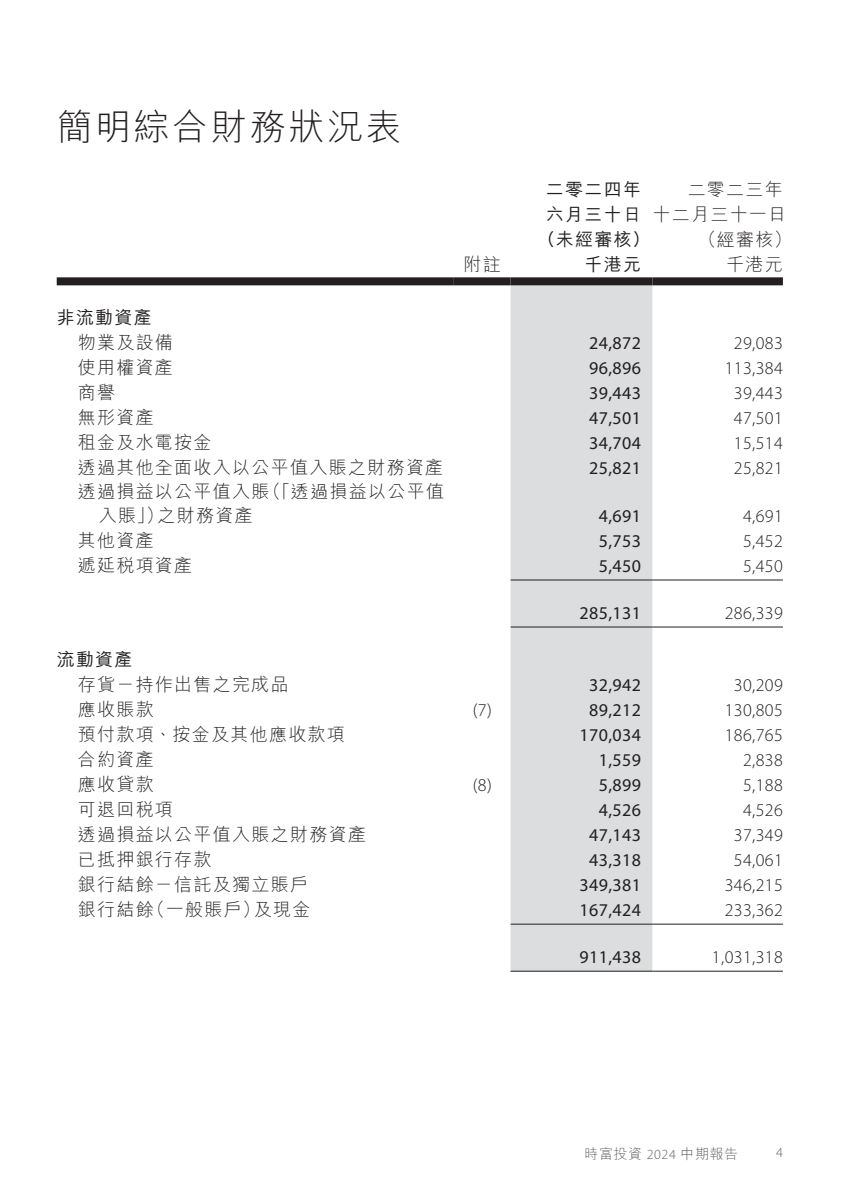
<style>
.page{position:relative;width:851px;height:1191px;background:#fff}
.page>*{position:absolute;margin:0;border:0;box-sizing:border-box;transform-origin:0 0}
._01_H1{font:300 36px "M Hei HK";letter-spacing:.07em;color:#231f20}
._50_Table_txt{font:300 18px "M Hei HK";letter-spacing:.07em;color:#231f20}
._50_Table_txt-2{font:300 18px "Myriad Pro";letter-spacing:.02em;color:#231f20}
._50_Table_txt-3{font:18px "Myriad Pro";letter-spacing:.02em;color:#231f20}
._50_Table_txt-4{font:500 18px "M Hei HK";letter-spacing:.07em;color:#231f20}
.t1{font:300 14px "M Hei HK";letter-spacing:.04em;color:#636366}
.t2{font:300 14px "Myriad Pro";color:#636366}
.s1{font-weight:700}
.s2{font-family:"Myriad Pro"}
</style>
<div class="page">
<div style="left:510px;top:285px;width:142px;height:685px;background:#dcdddf"></div>
<div style="left:57px;top:277px;width:397px;height:8px;background:#231f20"></div>
<div style="left:454px;top:277px;width:56px;height:8px;background:#231f20"></div>
<div style="left:510px;top:277px;width:142px;height:8px;background:#231f20"></div>
<div style="left:652px;top:277px;width:130px;height:8px;background:#231f20"></div>
<hr style="left:510px;top:579px;width:142px;height:1px;background:#231f20">
<hr style="left:652px;top:579px;width:130px;height:1px;background:#231f20">
<hr style="left:510px;top:626px;width:142px;height:1px;background:#231f20">
<hr style="left:652px;top:626px;width:130px;height:1px;background:#231f20">
<hr style="left:510px;top:923px;width:142px;height:1px;background:#231f20">
<hr style="left:652px;top:923px;width:130px;height:1px;background:#231f20">
<hr style="left:510px;top:970px;width:142px;height:1px;background:#231f20">
<hr style="left:652px;top:970px;width:130px;height:1px;background:#231f20">
<p class="_01_H1" style="left:57px;top:101px;width:346px">簡明綜合財務狀況表</p>
<p class="_50_Table_txt-4" style="left:546px;top:176px;width:97px">二零二四年</p>
<p class="_50_Table_txt-4" style="left:546px;top:201px;width:97px">六月三十日</p>
<p class="_50_Table_txt-4" style="left:537px;top:226px;width:114px"><span class="s1">（</span>未經審核<span class="s1">）</span></p>
<p class="_50_Table_txt" style="left:687px;top:176px;width:97px">二零二三年</p>
<p class="_50_Table_txt" style="left:652px;top:201px;width:135px">十二月三十一日</p>
<p class="_50_Table_txt" style="left:698px;top:226px;width:95px">（經審核(</p>
<p class="_50_Table_txt" style="left:463px;top:251px;width:39px">附註</p>
<p class="_50_Table_txt-4" style="left:584px;top:251px;width:58px">千港元</p>
<p class="_50_Table_txt" style="left:726px;top:251px;width:58px">千港元</p>
<p class="_50_Table_txt-4" style="left:57px;top:304px;width:97px">非流動資產</p>
<p class="_50_Table_txt" style="left:78px;top:330px;width:97px">物業及設備</p>
<p class="_50_Table_txt-3" style="left:589px;top:332px;width:53px">24,872</p>
<p class="_50_Table_txt-2" style="left:733px;top:332px;width:51px">29,083</p>
<p class="_50_Table_txt" style="left:78px;top:355px;width:97px">使用權資產</p>
<p class="_50_Table_txt-3" style="left:589px;top:357px;width:53px">96,896</p>
<p class="_50_Table_txt-2" style="left:724px;top:357px;width:60px">113,384</p>
<p class="_50_Table_txt" style="left:78px;top:380px;width:39px">商譽</p>
<p class="_50_Table_txt-3" style="left:589px;top:382px;width:53px">39,443</p>
<p class="_50_Table_txt-2" style="left:733px;top:382px;width:51px">39,443</p>
<p class="_50_Table_txt" style="left:78px;top:405px;width:77px">無形資產</p>
<p class="_50_Table_txt-3" style="left:589px;top:407px;width:53px">47,501</p>
<p class="_50_Table_txt-2" style="left:733px;top:407px;width:51px">47,501</p>
<p class="_50_Table_txt" style="left:78px;top:430px;width:135px">租金及水電按金</p>
<p class="_50_Table_txt-3" style="left:589px;top:432px;width:53px">34,704</p>
<p class="_50_Table_txt-2" style="left:733px;top:432px;width:51px">15,514</p>
<p class="_50_Table_txt" style="left:78px;top:455px;width:367px">透過其他全面收入以公平值入賬之財務資產</p>
<p class="_50_Table_txt" style="left:263px;top:479px;width:182px">（「透過損益以公平值</p>
<p class="_50_Table_txt" style="left:78px;top:479px;width:193px">透過損益以公平值入賬</p>
<p class="_50_Table_txt-3" style="left:589px;top:457px;width:53px">25,821</p>
<p class="_50_Table_txt-2" style="left:733px;top:457px;width:51px">25,821</p>
<p class="_50_Table_txt" style="left:99px;top:503px;width:67px">入賬」）</p>
<p class="_50_Table_txt" style="left:157px;top:503px;width:97px">之財務資產</p>
<p class="_50_Table_txt-3" style="left:598px;top:505px;width:44px">4,691</p>
<p class="_50_Table_txt-2" style="left:743px;top:505px;width:41px">4,691</p>
<p class="_50_Table_txt" style="left:78px;top:528px;width:77px">其他資產</p>
<p class="_50_Table_txt-3" style="left:598px;top:530px;width:44px">5,753</p>
<p class="_50_Table_txt-2" style="left:743px;top:530px;width:41px">5,452</p>
<p class="_50_Table_txt" style="left:78px;top:553px;width:116px">遞延稅項資產</p>
<p class="_50_Table_txt-3" style="left:598px;top:555px;width:44px">5,450</p>
<p class="_50_Table_txt-2" style="left:743px;top:555px;width:41px">5,450</p>
<p class="_50_Table_txt-3" style="left:579px;top:602px;width:63px">285,131</p>
<p class="_50_Table_txt-2" style="left:724px;top:602px;width:60px">286,339</p>
<p class="_50_Table_txt-4" style="left:57px;top:646px;width:77px">流動資產</p>
<p class="_50_Table_txt" style="left:78px;top:672px;width:212px">存貨－持作出售之完成品</p>
<p class="_50_Table_txt-3" style="left:589px;top:674px;width:53px">32,942</p>
<p class="_50_Table_txt-2" style="left:733px;top:674px;width:51px">30,209</p>
<p class="_50_Table_txt" style="left:78px;top:697px;width:77px">應收賬款</p>
<p class="_50_Table_txt-2" style="left:472px;top:699px;width:21px">(7)</p>
<p class="_50_Table_txt-3" style="left:589px;top:699px;width:53px">89,212</p>
<p class="_50_Table_txt-2" style="left:724px;top:699px;width:60px">130,805</p>
<p class="_50_Table_txt" style="left:78px;top:722px;width:269px">預付款項、按金及其他應收款項</p>
<p class="_50_Table_txt-3" style="left:579px;top:724px;width:63px">170,034</p>
<p class="_50_Table_txt-2" style="left:724px;top:724px;width:60px">186,765</p>
<p class="_50_Table_txt" style="left:78px;top:747px;width:77px">合約資產</p>
<p class="_50_Table_txt-3" style="left:598px;top:749px;width:44px">1,559</p>
<p class="_50_Table_txt-2" style="left:743px;top:749px;width:41px">2,838</p>
<p class="_50_Table_txt" style="left:78px;top:772px;width:77px">應收貸款</p>
<p class="_50_Table_txt-2" style="left:472px;top:774px;width:21px">(8)</p>
<p class="_50_Table_txt-3" style="left:598px;top:774px;width:44px">5,899</p>
<p class="_50_Table_txt-2" style="left:743px;top:774px;width:41px">5,188</p>
<p class="_50_Table_txt" style="left:78px;top:797px;width:97px">可退回稅項</p>
<p class="_50_Table_txt-3" style="left:598px;top:799px;width:44px">4,526</p>
<p class="_50_Table_txt-2" style="left:743px;top:799px;width:41px">4,526</p>
<p class="_50_Table_txt" style="left:78px;top:822px;width:290px">透過損益以公平值入賬之財務資產</p>
<p class="_50_Table_txt-3" style="left:589px;top:824px;width:53px">47,143</p>
<p class="_50_Table_txt-2" style="left:733px;top:824px;width:51px">37,349</p>
<p class="_50_Table_txt" style="left:78px;top:847px;width:135px">已抵押銀行存款</p>
<p class="_50_Table_txt-3" style="left:589px;top:849px;width:53px">43,318</p>
<p class="_50_Table_txt-2" style="left:733px;top:849px;width:51px">54,061</p>
<p class="_50_Table_txt" style="left:78px;top:872px;width:232px">銀行結餘－信託及獨立賬戶</p>
<p class="_50_Table_txt-3" style="left:579px;top:874px;width:63px">349,381</p>
<p class="_50_Table_txt-2" style="left:724px;top:874px;width:60px">346,215</p>
<p class="_50_Table_txt" style="left:147px;top:897px;width:114px">（一般賬戶）</p>
<p class="_50_Table_txt" style="left:78px;top:897px;width:77px">銀行結餘</p>
<p class="_50_Table_txt" style="left:254px;top:897px;width:58px">及現金</p>
<p class="_50_Table_txt-3" style="left:579px;top:899px;width:63px">167,424</p>
<p class="_50_Table_txt-2" style="left:724px;top:899px;width:60px">233,362</p>
<p class="_50_Table_txt-3" style="left:579px;top:946px;width:63px">911,438</p>
<p class="_50_Table_txt-2" style="left:711px;top:946px;width:72px">1,031,318</p>
<p class="t1" style="left:584px;top:1143px;width:155px">時富投資 <span class="s2">2024</span> 中期報告</p>
<p class="t2" style="left:776px;top:1143px;width:8px">4</p>
</div>
